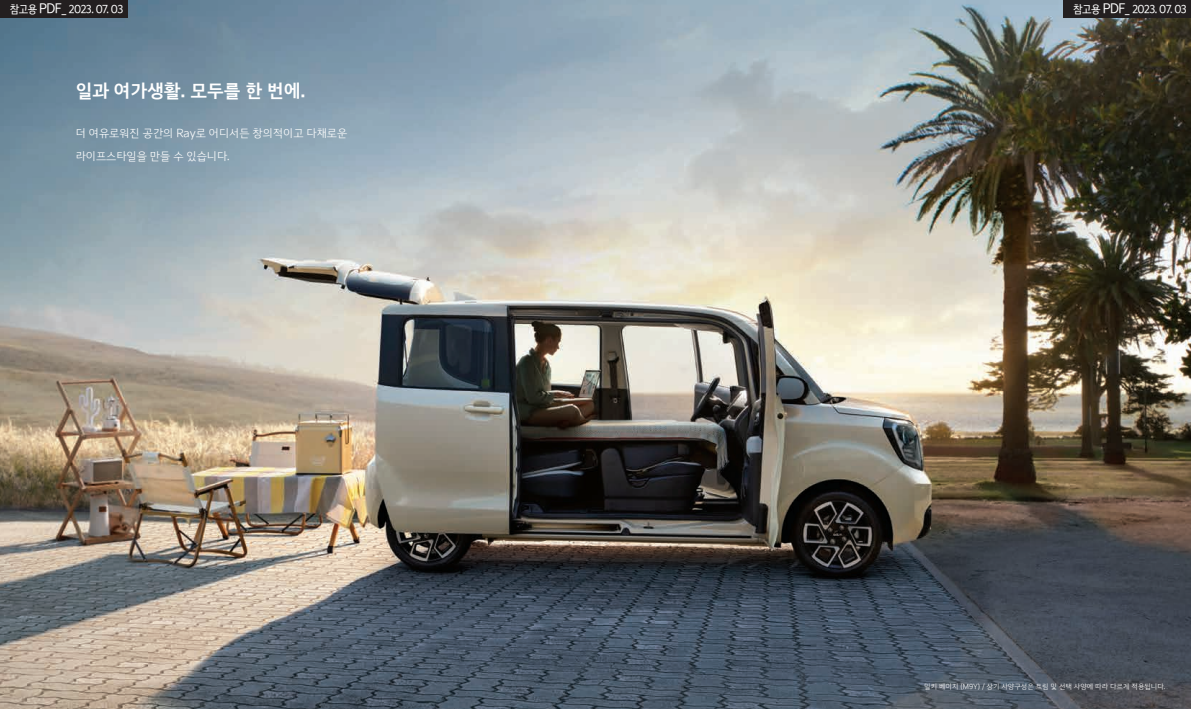
<style>
.page{position:relative;width:1191px;height:709px;background:#fff}
.page>*{position:absolute;margin:0;border:0;box-sizing:border-box;transform-origin:0 0}
.t1{font:18px "Kia Signature OTF Bold";letter-spacing:-.005em;color:#fff}
.t2{font:11px/23px "Kia Signature OTF Light";letter-spacing:-.005em;color:#fff}
.t3{font:11px "Kia Signature OTF Regular";letter-spacing:-.05em;color:#fff;scale:.93 1}
.t4{font:7px "Kia Signature OTF Light";letter-spacing:-.005em;color:#fff}
.s1{font-size:13px}
</style>
<div class="page">
<img style="left:0;top:0;width:1191px;height:709px">
<div style="left:0;top:0;width:128px;height:17px;background:#231f20"></div>
<div style="left:1063px;top:0;width:128px;height:17px;background:#231f20"></div>
<p class="t3" style="left:10px;top:1px;width:124px">참고용 <span class="s1">PDF</span>_ 2023. 07. 03</p>
<p class="t3" style="left:1073px;top:1px;width:124px">참고용 <span class="s1">PDF</span>_ 2023. 07. 03</p>
<h1 class="t1" style="left:76px;top:76px;width:231px">일과 여가생활. 모두를 한 번에.</h1>
<p class="t2" style="left:76px;top:120px;width:273px">더 여유로워진 공간의 Ray로 어디서든 창의적이고 다채로운 라이프스타일을 만들 수 있습니다.</p>
<p class="t4" style="left:924px;top:681px;width:243px">밀키 베이지 (M9Y) / 상기 사양구성은 트림 및 선택 사양에 따라 다르게 적용됩니다.</p>
</div>
